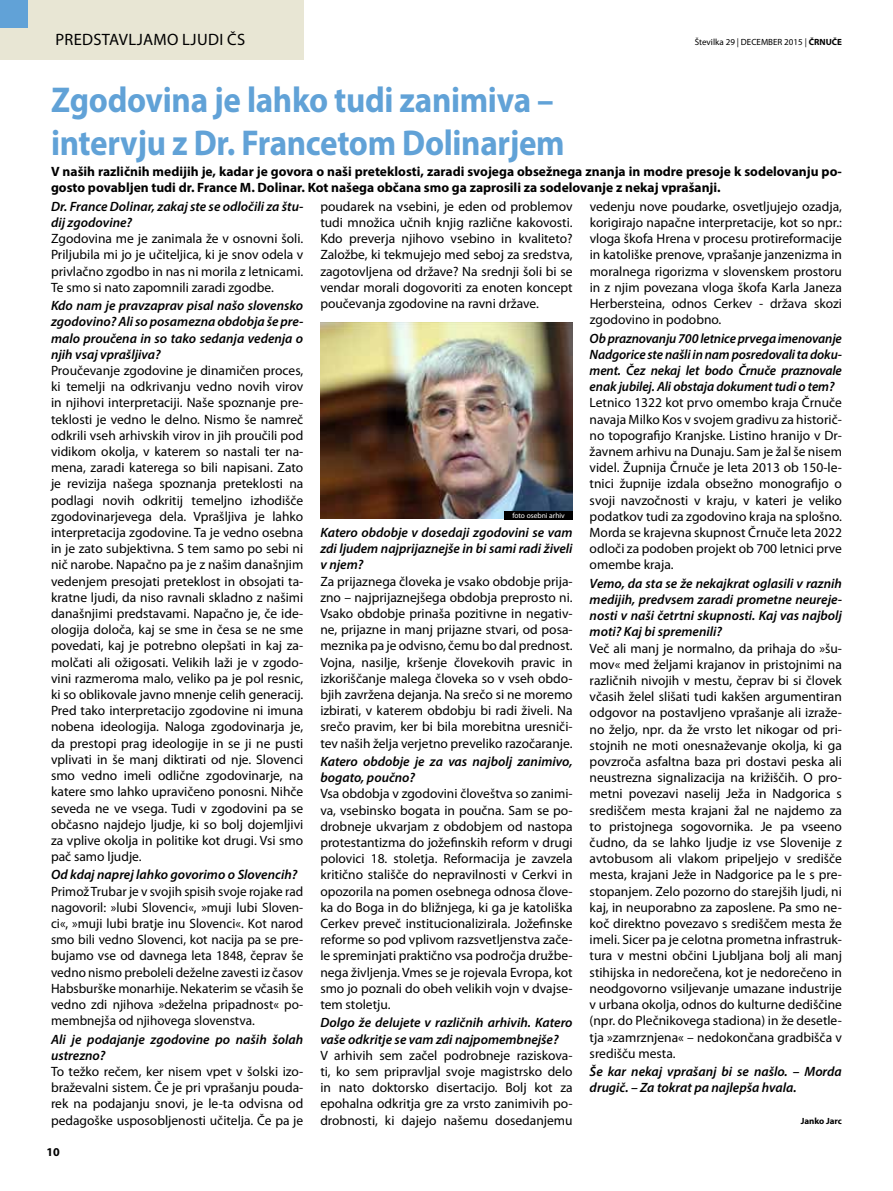
<style>
.page{position:relative;width:893px;height:1191px;background:#fff}
.page>*{position:absolute;margin:0;border:0;box-sizing:border-box;transform-origin:0 0}
.t1{font:700 36px/43.2px "Myriad Pro";letter-spacing:-.01em;color:#61a2d7;scale:.92 1}
.t2{font:16.5px "Myriad Pro";letter-spacing:.02em;color:#000}
.t3{font:13.5px/16.2px "Myriad Pro";color:#000;text-align:justify}
.t4{font:italic 600 13.5px/16.2px "Myriad Pro";color:#000}
.t5{font:700 13.5px/16.2px "Myriad Pro";color:#000}
.t6{font:700 12px "Myriad Pro";color:#000}
.t7{font:9px "Myriad Pro";color:#000}
.t8{font:700 9px "Myriad Pro";letter-spacing:-.005em;color:#000}
.t9{font:7.5px "Myriad Pro";color:#fff}
.s1{font-weight:700}
</style>
<div class="page">
<img style="left:320px;top:322px;width:253px;height:197px">
<div style="left:505px;top:511px;width:68px;height:8px;background:#000"></div>
<div style="left:0;top:0;width:303px;height:59px;background:#e8e6d4"></div>
<div style="left:0;top:0;width:28px;height:28px;background:#61a2d7"></div>
<p class="t2" style="left:55px;top:31px;width:20px">Predstavljamo</p>
<p class="t2" style="left:182px;top:31px;width:63px">lJUDI Čs</p>
<p class="t7" style="left:695px;top:37px;width:149px">Številka 29 | DECEMBER 2015 | <span class="s1">ČRNUČE</span></p>
<h1 class="t1" style="left:51px;top:77px;width:560px">Zgodovina je lahko tudi zanimiva – intervju z Dr. Francetom Dolinarjem</h1>
<p class="t5" style="left:51px;top:163px;width:792px">V naših različnih medijih je, kadar je govora o naši preteklosti, zaradi svojega obsežnega znanja in modre presoje k sodelovanju po&shy;gosto povabljen tudi dr. France M. Dolinar. Kot našega občana smo ga zaprosili za sodelovanje z nekaj vprašanji.</p>
<p class="t4" style="left:51px;top:198px;width:254px">Dr. France Dolinar, zakaj ste se odločili za štu&shy;dij zgodovine?</p>
<p class="t3" style="left:51px;top:231px;width:254px">Zgodovina me je zanimala že v osnovni šoli.<br>Priljubila mi jo je učiteljica, ki je snov odela v privlačno zgodbo in nas ni morila z letnicami.<br>Te smo si nato zapomnili zaradi zgodbe.</p>
<p class="t4" style="left:51px;top:297px;width:254px;text-align:justify">Kdo nam je pravzaprav pisal našo slovensko zgodovino? Ali so posamezna obdobja še pre&shy;malo proučena in so tako sedanja vedenja o njih vsaj vprašljiva?</p>
<p class="t3" style="left:51px;top:362px;width:254px">Proučevanje zgodovine je dinamičen proces, ki temelji na odkrivanju vedno novih virov in njihovi interpretaciji. Naše spoznanje pre&shy;teklosti je vedno le delno. Nismo še namreč odkrili vseh arhivskih virov in jih proučili pod vidikom okolja, v katerem so nastali ter na&shy;mena, zaradi katerega so bili napisani. Zato je revizija našega spoznanja preteklosti na podlagi novih odkritij temeljno izhodišče zgodovinarjevega dela. Vprašljiva je lahko interpretacija zgodovine. Ta je vedno osebna in je zato subjektivna. S tem samo po sebi ni nič narobe. Napačno pa je z našim današnjim vedenjem presojati preteklost in obsojati ta&shy;kratne ljudi, da niso ravnali skladno z našimi današnjimi predstavami. Napačno je, če ide&shy;ologija določa, kaj se sme in česa se ne sme povedati, kaj je potrebno olepšati in kaj za&shy;molčati ali ožigosati. Velikih laži je v zgodo&shy;vini razmeroma malo, veliko pa je pol resnic, ki so oblikovale javno mnenje celih generacij.<br>Pred tako interpretacijo zgodovine ni imuna nobena ideologija. Naloga zgodovinarja je, da prestopi prag ideologije in se ji ne pusti vplivati in še manj diktirati od nje. Slovenci smo vedno imeli odlične zgodovinarje, na katere smo lahko upravičeno ponosni. Nihče seveda ne ve vsega. Tudi v zgodovini pa se občasno najdejo ljudje, ki so bolj dojemljivi za vplive okolja in politike kot drugi. Vsi smo pač samo ljudje.</p>
<p class="t4" style="left:51px;top:866px;width:248px">Od kdaj naprej lahko govorimo o Slovencih?</p>
<p class="t3" style="left:51px;top:883px;width:254px">Primož Trubar je v svojih spisih svoje rojake rad nagovoril: »lubi Slovenci«, »muji lubi Sloven&shy;ci«, »muji lubi bratje inu Slovenci«. Kot narod smo bili vedno Slovenci, kot nacija pa se pre&shy;bujamo vse od davnega leta 1848, čeprav še vedno nismo preboleli deželne zavesti iz časov Habsburške monarhije. Nekaterim se včasih še vedno zdi njihova »deželna pripadnost« po&shy;membnejša od njihovega slovenstva.</p>
<p class="t4" style="left:51px;top:1030px;width:254px">Ali je podajanje zgodovine po naših šolah ustrezno?</p>
<p class="t3" style="left:51px;top:1063px;width:254px">To težko rečem, ker nisem vpet v šolski izo&shy;braževalni sistem. Če je pri vprašanju pouda&shy;rek na podajanju snovi, je le-ta odvisna od pedagoške usposobljenosti učitelja. Če pa je</p>
<p class="t3" style="left:590px;top:198px;width:254px">vedenju nove poudarke, osvetljujejo ozadja, korigirajo napačne interpretacije, kot so npr.: vloga škofa Hrena v procesu protireformacije in katoliške prenove, vprašanje janzenizma in moralnega rigorizma v slovenskem prostoru in z njim povezana vloga škofa Karla Janeza Herbersteina, odnos Cerkev - država skozi zgodovino in podobno.</p>
<p class="t4" style="left:590px;top:329px;width:254px;text-align:justify">Ob praznovanju 700 letnice prvega imenovanje Nadgorice ste našli in nam posredovali ta doku&shy;ment. Čez nekaj let bodo Črnuče praznovale enak jubilej. Ali obstaja dokument tudi o tem?</p>
<p class="t3" style="left:590px;top:395px;width:254px">Letnico 1322 kot prvo omembo kraja Črnuče navaja Milko Kos v svojem gradivu za historič&shy;no topografijo Kranjske. Listino hranijo v Dr&shy;žavnem arhivu na Dunaju. Sam je žal še nisem videl. Župnija Črnuče je leta 2013 ob 150-le&shy;tnici župnije izdala obsežno monografijo o svoji navzočnosti v kraju, v kateri je veliko podatkov tudi za zgodovino kraja na splošno.<br>Morda se krajevna skupnost Črnuče leta 2022 odloči za podoben projekt ob 700 letnici prve omembe kraja.</p>
<p class="t4" style="left:590px;top:575px;width:254px;text-align:justify">Vemo, da sta se že nekajkrat oglasili v raznih medijih, predvsem zaradi prometne neureje&shy;nosti v naši četrtni skupnosti. Kaj vas najbolj moti? Kaj bi spremenili?</p>
<p class="t3" style="left:590px;top:640px;width:254px">Več ali manj je normalno, da prihaja do »šu&shy;mov« med željami krajanov in pristojnimi na različnih nivojih v mestu, čeprav bi si človek včasih želel slišati tudi kakšen argumentiran odgovor na postavljeno vprašanje ali izraže&shy;no željo, npr. da že vrsto let nikogar od pri&shy;stojnih ne moti onesnaževanje okolja, ki ga povzroča asfaltna baza pri dostavi peska ali neustrezna signalizacija na križiščih. O pro&shy;metni povezavi naselij Ježa in Nadgorica s središčem mesta krajani žal ne najdemo za to pristojnega sogovornika. Je pa vseeno čudno, da se lahko ljudje iz vse Slovenije z avtobusom ali vlakom pripeljejo v središče mesta, krajani Ježe in Nadgorice pa le s pre&shy;stopanjem. Zelo pozorno do starejših ljudi, ni kaj, in neuporabno za zaposlene. Pa smo ne&shy;koč direktno povezavo s središčem mesta že imeli. Sicer pa je celotna prometna infrastruk&shy;tura v mestni občini Ljubljana bolj ali manj stihijska in nedorečena, kot je nedorečeno in neodgovorno vsiljevanje umazane industrije v urbana okolja, odnos do kulturne dediščine (npr. do Plečnikovega stadiona) in že desetle&shy;tja »zamrznjena« – nedokončana gradbišča v središču mesta.</p>
<p class="t4" style="left:590px;top:1063px;width:254px">Še kar nekaj vprašanj bi se našlo. – Morda drugič. – Za tokrat pa najlepša hvala.</p>
<p class="t8" style="left:801px;top:1115px;width:43px">Janko Jarc</p>
<p class="t3" style="left:320px;top:198px;width:254px">poudarek na vsebini, je eden od problemov tudi množica učnih knjig različne kakovosti.<br>Kdo preverja njihovo vsebino in kvaliteto?<br>Založbe, ki tekmujejo med seboj za sredstva, zagotovljena od države? Na srednji šoli bi se vendar morali dogovoriti za enoten koncept poučevanja zgodovine na ravni države.</p>
<p class="t9" style="left:512px;top:511px;width:54px">foto osebni arhiv</p>
<p class="t4" style="left:320px;top:524px;width:254px;text-align:justify">Katero obdobje v dosedaji zgodovini se vam zdi ljudem najprijaznejše in bi sami radi živeli v njem?</p>
<p class="t3" style="left:320px;top:573px;width:254px">Za prijaznega človeka je vsako obdobje prija&shy;zno – najprijaznejšega obdobja preprosto ni.<br>Vsako obdobje prinaša pozitivne in negativ&shy;ne, prijazne in manj prijazne stvari, od posa&shy;meznika pa je odvisno, čemu bo dal prednost.<br>Vojna, nasilje, kršenje človekovih pravic in izkoriščanje malega človeka so v vseh obdo&shy;bjih zavržena dejanja. Na srečo si ne moremo izbirati, v katerem obdobju bi radi živeli. Na srečo pravim, ker bi bila morebitna uresniči&shy;tev naših želja verjetno preveliko razočaranje.</p>
<p class="t4" style="left:320px;top:753px;width:254px">Katero obdobje je za vas najbolj zanimivo, bogato, poučno?</p>
<p class="t3" style="left:320px;top:786px;width:254px">Vsa obdobja v zgodovini človeštva so zanimi&shy;va, vsebinsko bogata in poučna. Sam se po&shy;drobneje ukvarjam z obdobjem od nastopa protestantizma do jožefinskih reform v drugi polovici 18. stoletja. Reformacija je zavzela kritično stališče do nepravilnosti v Cerkvi in opozorila na pomen osebnega odnosa člove&shy;ka do Boga in do bližnjega, ki ga je katoliška Cerkev preveč institucionalizirala. Jožefinske reforme so pod vplivom razsvetljenstva zače&shy;le spreminjati praktično vsa področja družbe&shy;nega življenja. Vmes se je rojevala Evropa, kot smo jo poznali do obeh velikih vojn v dvajse&shy;tem stoletju.</p>
<p class="t4" style="left:320px;top:1014px;width:254px">Dolgo že delujete v različnih arhivih. Katero vaše odkritje se vam zdi najpomembnejše?</p>
<p class="t3" style="left:320px;top:1047px;width:254px">V arhivih sem začel podrobneje raziskova&shy;ti, ko sem pripravljal svoje magistrsko delo in nato doktorsko disertacijo. Bolj kot za epohalna odkritja gre za vrsto zanimivih po&shy;drobnosti, ki dajejo našemu dosedanjemu</p>
<p class="t6" style="left:47px;top:1143px;width:15px">10</p>
</div>
